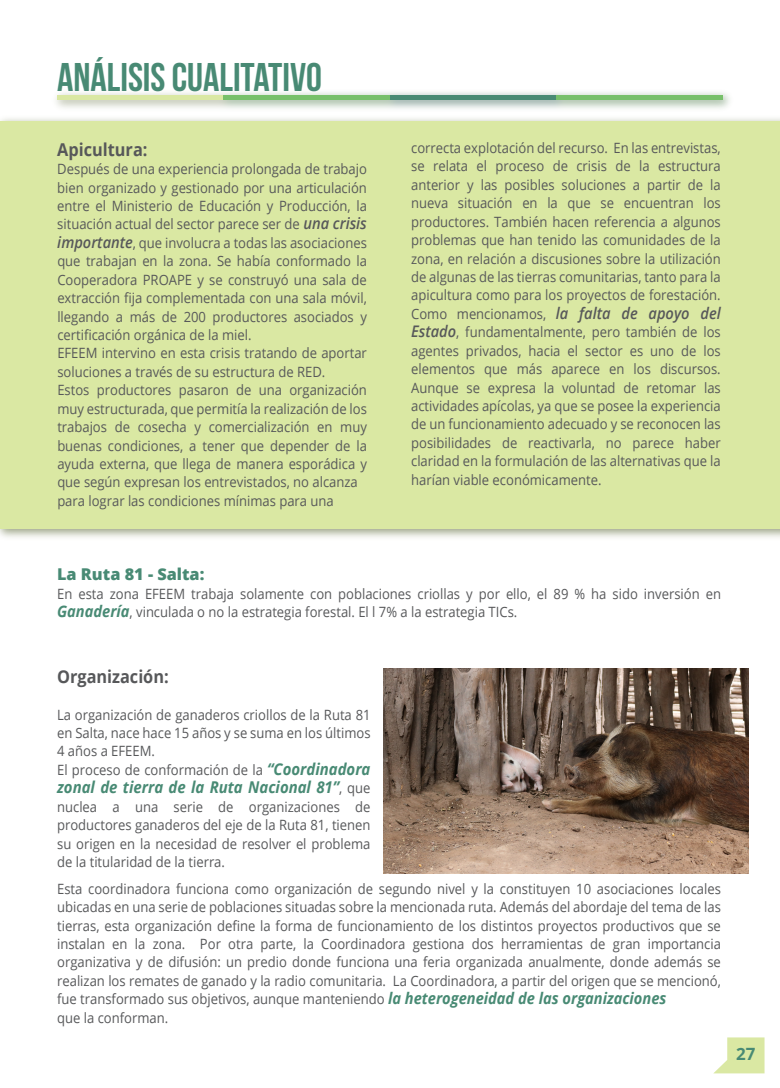
<style>
.page{position:relative;width:780px;height:1088px;background:#fff}
.page>*{position:absolute;margin:0;border:0;box-sizing:border-box;transform-origin:0 0}
.t1{font:700 40px "Bebas Neue";color:#488a74}
.t2{font:700 17.75px "Open Sans";color:#57585a;scale:.92 1}
.t3{font:700 16.88px "Open Sans";color:#488a74}
.t4{font:italic 700 16.25px "Open Sans";color:#488a74;scale:.92 1}
.t5{font:800 16.25px "Open Sans";color:#488a74}
.t6{font:italic 600 16px "Open Sans";color:#57585a;scale:.92 1}
.t7{font:14.12px/18.4px "Open Sans";color:#57585a;scale:.92 1}
.s1{font-weight:600;font-style:italic;font-size:16px}
.s2{font-weight:400;font-style:normal;font-size:14.12px}
.s3{font-weight:700;font-style:italic;font-size:16px;color:#488a74}
.s4{font-weight:700;font-style:italic;font-size:16.25px;color:#488a74}
.s5{font-weight:400;font-style:normal;font-size:14.12px;color:#57585a}
</style>
<div class="page">
<svg style="left:714px;top:1037px;width:50px;height:36px"></svg>
<div style="left:0;top:122px;width:780px;height:407px;background:#dae8a3"></div>
<img style="left:56px;top:92px;width:674px;height:17px">
<hr style="left:57px;top:96px;width:166px;height:4px;background:#dae8a3">
<hr style="left:223px;top:96px;width:167px;height:4px;background:#77c06a">
<hr style="left:390px;top:96px;width:166px;height:4px;background:#488a74">
<hr style="left:556px;top:96px;width:166px;height:4px;background:#77c06a">
<img style="left:383px;top:668px;width:365px;height:205px">
<h1 class="t1" style="left:57px;top:55px;width:266px">ANÁLISIS CUALITATIVO</h1>
<p class="t2" style="left:57px;top:137px;width:99px">Apicultura:</p>
<p class="t7" style="left:57px;top:159px;width:338px">Después de una experiencia prolongada de trabajo bien organizado y gestionado por una articulación entre el Ministerio de Educación y Producción, la situación actual del sector parece ser de <span class="s1">una crisis importante</span>, que involucra a todas las asociaciones que trabajan en la zona. Se había conformado la Cooperadora PROAPE y se construyó una sala de extracción fija complementada con una sala móvil, llegando a más de 200 productores asociados y certificación orgánica de la miel.<br>EFEEM intervino en esta crisis tratando de aportar soluciones a través de su estructura de RED.<br>Estos productores pasaron de una organización muy estructurada, que permitía la realización de los trabajos de cosecha y comercialización en muy buenas condiciones, a tener que depender de la ayuda externa, que llega de manera esporádica y que según expresan los entrevistados, no alcanza para lograr las condiciones mínimas para una</p>
<p class="t7" style="left:411px;top:138px;width:338px;text-align:justify">correcta explotación del recurso. En las entrevistas, se relata el proceso de crisis de la estructura anterior y las posibles soluciones a partir de la nueva situación en la que se encuentran los productores. También hacen referencia a algunos problemas que han tenido las comunidades de la zona, en relación a discusiones sobre la utilización de algunas de las tierras comunitarias, tanto para la apicultura como para los proyectos de forestación.</p>
<p class="t6" style="left:411px;top:302px;width:338px"><span class="s2">Como mencionamos,</span> la falta de apoyo del</p>
<p class="t7" style="left:411px;top:323px;width:338px;text-align:justify"><span class="s1">Estado</span>, fundamentalmente, pero también de los agentes privados, hacia el sector es uno de los elementos que más aparece en los discursos.<br>Aunque se expresa la voluntad de retomar las actividades apícolas, ya que se posee la experiencia de un funcionamiento adecuado y se reconocen las posibilidades de reactivarla, no parece haber claridad en la formulación de las alternativas que la harían viable económicamente.</p>
<p class="t5" style="left:57px;top:562px;width:149px">La Ruta 81 - Salta:</p>
<p class="t7" style="left:57px;top:584px;width:723px">En esta zona EFEEM trabaja solamente con poblaciones criollas y por ello, el 89 % ha sido inversión en<br><span class="s3">Ganadería</span>, vinculada o no la estrategia forestal. El l 7% a la estrategia TICs.</p>
<p class="t2" style="left:57px;top:664px;width:123px">Organización:</p>
<p class="t7" style="left:57px;top:705px;width:342px">La organización de ganaderos criollos de la Ruta 81 en Salta, nace hace 15 años y se suma en los últimos 4 años a EFEEM.<br>El proceso de conformación de la <span class="s4">“Coordinadora</span></p>
<p class="t4" style="left:57px;top:776px;width:342px">zonal de tierra de la Ruta Nacional 81”<span class="s5">, que</span></p>
<p class="t7" style="left:57px;top:797px;width:342px;text-align:justify">nuclea a una serie de organizaciones de productores ganaderos del eje de la Ruta 81, tienen su origen en la necesidad de resolver el problema de la titularidad de la tierra.</p>
<p class="t7" style="left:57px;top:879px;width:723px">Esta coordinadora funciona como organización de segundo nivel y la constituyen 10 asociaciones locales ubicadas en una serie de poblaciones situadas sobre la mencionada ruta. Además del abordaje del tema de las tierras, esta organización define la forma de funcionamiento de los distintos proyectos productivos que se instalan en la zona. Por otra parte, la Coordinadora gestiona dos herramientas de gran importancia organizativa y de difusión: un predio donde funciona una feria organizada anualmente, donde además se realizan los remates de ganado y la radio comunitaria. La Coordinadora, a partir del origen que se mencionó, fue transformado sus objetivos, aunque manteniendo <span class="s3">la heterogeneidad de las organizaciones<br></span>que la conforman.</p>
<p class="t3" style="left:736px;top:1042px;width:21px">27</p>
</div>
